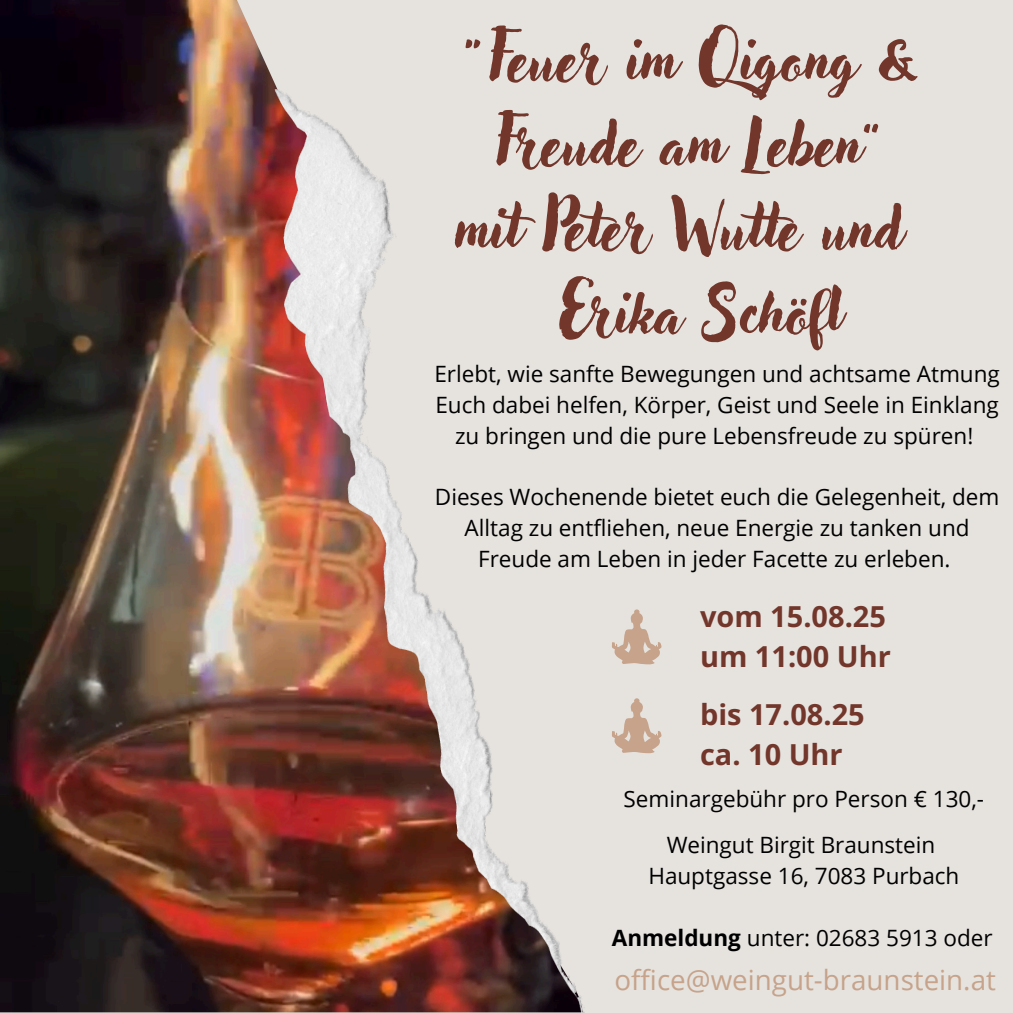
<style>
.page{position:relative;width:1013px;height:1013px;background:#fff}
.page>*{position:absolute;margin:0;border:0;box-sizing:border-box;transform-origin:0 0}
.t1{font:60.38px/84.4px "Adlery Pro";color:#72362b;text-align:center}
.t2{font:700 28.88px/40.2px "Open Sans";color:#72362b}
.t3{font:27.75px "Open Sans";color:#c6a38a}
.t4{font:22.5px/31px "Open Sans";color:#000;text-align:center}
.s1{font-weight:700}
</style>
<div class="page">
<div style="left:0;top:0;width:1012px;height:1012px;background:#e6e3df"></div>
<img style="left:0;top:0;width:278px;height:1012px">
<img style="left:274px;top:89px;width:310px;height:923px">
<svg style="left:612px;top:609px;width:49px;height:55px"></svg>
<svg style="left:612px;top:698px;width:49px;height:55px"></svg>
<p class="t1" style="left:454px;top:22px;width:462px">“Feuer im Qigong &amp;<br>Freude am Leben” mit Peter Wut e und<br>Erika Schöfl</p>
<h2 class="t4" style="left:434px;top:357px;width:567px">Erlebt, wie sanfte Bewegungen und achtsame Atmung<br>Euch dabei helfen, Körper, Geist und Seele in Einklang zu bringen und die pure Lebensfreude zu spüren!</h2>
<h1 class="t4" style="left:435px;top:481px;width:566px">Dieses Wochenende bietet euch die Gelegenheit, dem<br>Alltag zu entfliehen, neue Energie zu tanken und<br>Freude am Leben in jeder Facette zu erleben.</h1>
<p class="t2" style="left:700px;top:595px;width:192px">vom 15.08.25 um 11:00 Uhr</p>
<h2 class="t2" style="left:700px;top:693px;width:166px">bis 17.08.25 ca. 10 Uhr</h2>
<p class="t4" style="left:623px;top:782px;width:362px">Seminargebühr pro Person € 130,-</p>
<p class="t4" style="left:666px;top:828px;width:270px">Weingut Birgit Braunstein</p>
<p class="t4" style="left:648px;top:859px;width:312px">Hauptgasse 16, 7083 Purbach</p>
<p class="t4" style="left:612px;top:921px;width:382px"><span class="s1">Anmeldung</span> unter: 02683 5913 oder</p>
<p class="t3" style="left:614px;top:960px;width:383px">office@weingut-braunstein.at</p>
</div>
